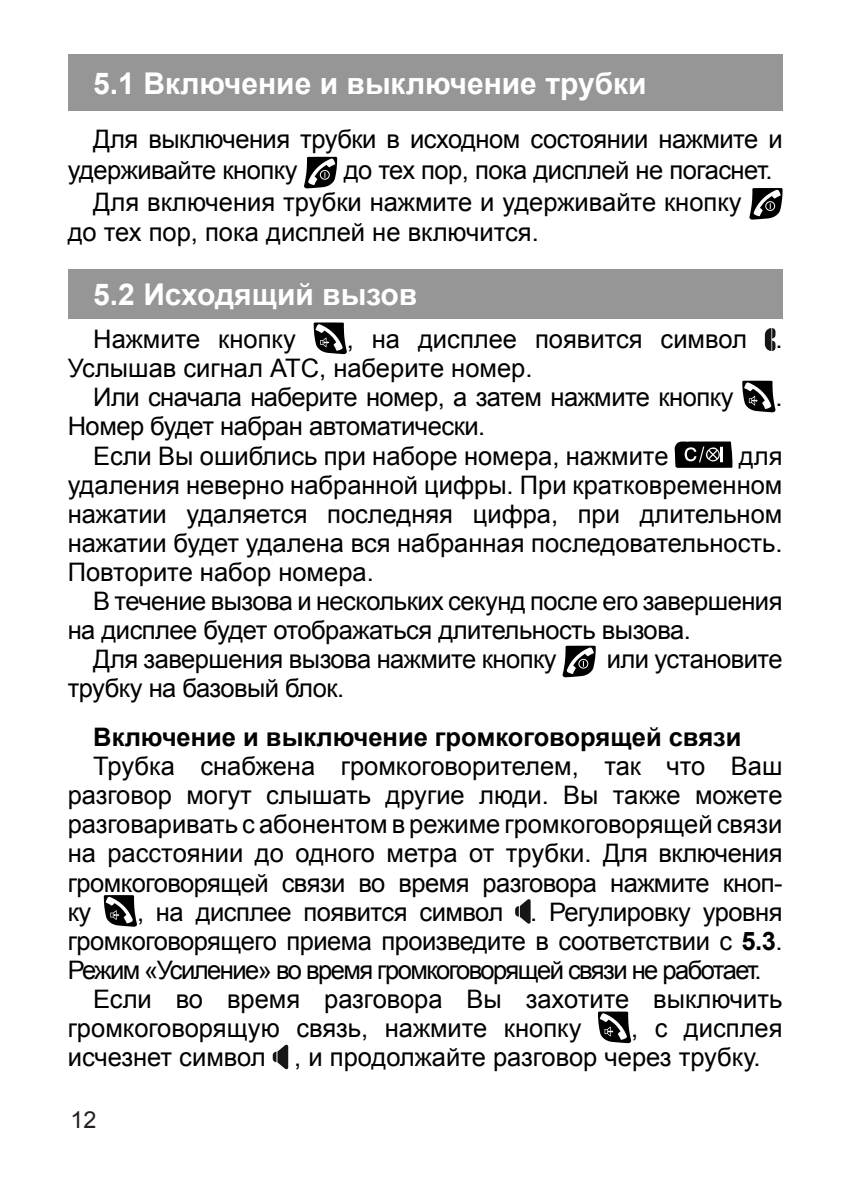
<style>
.page{position:relative;width:851px;height:1191px;background:#fff}
.page>*{position:absolute;margin:0;border:0;box-sizing:border-box;transform-origin:0 0}
.t1{font:700 30px "Arial";color:#fff}
.t2{font:25.5px/29.1px "Arial";letter-spacing:-.02em;color:#000}
.t3{font:25.5px/29.1px "Arial";color:#000}
.t4{font:25.5px "Arial";letter-spacing:-.06em;color:#000}
.t5{font:700 25.5px "Arial";color:#000}
.t6{font:23.4px "Arial";color:#231f20}
.s1{font-weight:700}
</style>
<div class="page">
<div style="left:68px;top:55px;width:714px;height:56px;background:#969696"></div>
<svg style="left:304px;top:157px;width:33px;height:31px"></svg>
<svg style="left:749px;top:188px;width:33px;height:32px"></svg>
<div style="left:68px;top:269px;width:714px;height:50px;background:#969696"></div>
<svg style="left:313px;top:322px;width:34px;height:32px"></svg>
<svg style="left:764px;top:328px;width:11px;height:23px"></svg>
<svg style="left:742px;top:381px;width:33px;height:31px"></svg>
<svg style="left:674px;top:441px;width:58px;height:26px"></svg>
<hr style="left:677px;top:466px;width:55px;height:1px;background:#000">
<svg style="left:562px;top:645px;width:33px;height:32px"></svg>
<svg style="left:104px;top:895px;width:33px;height:31px"></svg>
<svg style="left:515px;top:906px;width:3px;height:10px"></svg>
<hr style="left:527px;top:898px;width:3px;height:26px;background:#161616">
<svg style="left:598px;top:1011px;width:33px;height:32px"></svg>
<svg style="left:273px;top:1051px;width:3px;height:11px"></svg>
<hr style="left:285px;top:1044px;width:3px;height:25px;background:#161616">
<p class="t1" style="left:93px;top:67px;width:555px">5.1 Включение и выключение трубки</p>
<p class="t2" style="left:68px;top:124px;width:716px;line-height:31.2px;text-indent:25px">Для выключения трубки в исходном состоянии нажмите и удерживайте кнопку</p>
<p class="t2" style="left:344px;top:156px;width:430px">до тех пор, пока дисплей не погаснет.</p>
<p class="t3" style="left:93px;top:187px;width:649px">Для включения трубки нажмите и удерживайте кнопку</p>
<p class="t3" style="left:68px;top:217px;width:472px">до тех пор, пока дисплей не включится.</p>
<p class="t1" style="left:93px;top:278px;width:325px">5.2 Исходящий вызов</p>
<p class="t3" style="left:93px;top:325px;width:204px">Нажмите кнопку</p>
<p class="t3" style="left:347px;top:325px;width:437px">, на дисплее появится символ .</p>
<p class="t3" style="left:68px;top:354px;width:466px">Услышав сигнал АТС, наберите номер.</p>
<p class="t2" style="left:93px;top:383px;width:641px">Или сначала наберите номер, а затем нажмите кнопку</p>
<p class="t2" style="left:775px;top:383px;width:9px">.</p>
<p class="t2" style="left:93px;top:412px;width:576px;text-indent:-26px">Номер будет набран автоматически.<br>Если Вы ошиблись при наборе номера, нажмите</p>
<p class="t2" style="left:68px;top:441px;width:716px;text-align:justify;text-indent:671px">для удаления неверно набранной цифры. При кратковременном нажатии удаляется последняя цифра, при длительном нажатии будет удалена вся набранная последовательность.<br>Повторите набор номера.</p>
<p class="t2" style="left:93px;top:586px;width:690px">В течение вызова и нескольких секунд после его завершения</p>
<p class="t2" style="left:68px;top:616px;width:624px">на дисплее будет отображаться длительность вызова.</p>
<p class="t2" style="left:93px;top:645px;width:465px">Для завершения вызова нажмите кнопку</p>
<p class="t2" style="left:606px;top:645px;width:177px">или установите</p>
<p class="t2" style="left:68px;top:674px;width:278px">трубку на базовый блок.</p>
<p class="t5" style="left:93px;top:723px;width:649px">Включение и выключение громкоговорящей связи</p>
<p class="t2" style="left:68px;top:751px;width:716px;text-align:justify;text-indent:26px">Трубка снабжена громкоговорителем, так что Ваш разговор могут слышать другие люди. Вы также можете разговаривать с абонентом в режиме громкоговорящей связи на расстоянии до одного метра от трубки. Для включения громкоговорящей связи во время разговора нажмите кноп&shy;ку</p>
<p class="t2" style="left:137px;top:897px;width:647px">, на дисплее появится символ . Регулировку уровня</p>
<p class="t2" style="left:68px;top:926px;width:716px">громкоговорящего приема произведите в соответствии с <span class="s1">5.3</span>.</p>
<p class="t4" style="left:68px;top:955px;width:695px">Режим «Усиление» во время громкоговорящей связи не работает.</p>
<p class="t3" style="left:93px;top:984px;width:690px">Если во время разговора Вы захотите выключить</p>
<p class="t3" style="left:68px;top:1013px;width:515px">громкоговорящую связь, нажмите кнопку</p>
<p class="t3" style="left:68px;top:1013px;width:716px;text-indent:563px">, с дисплея исчезнет символ , и продолжайте разговор через трубку.</p>
<p class="t6" style="left:70px;top:1104px;width:28px">12</p>
</div>
